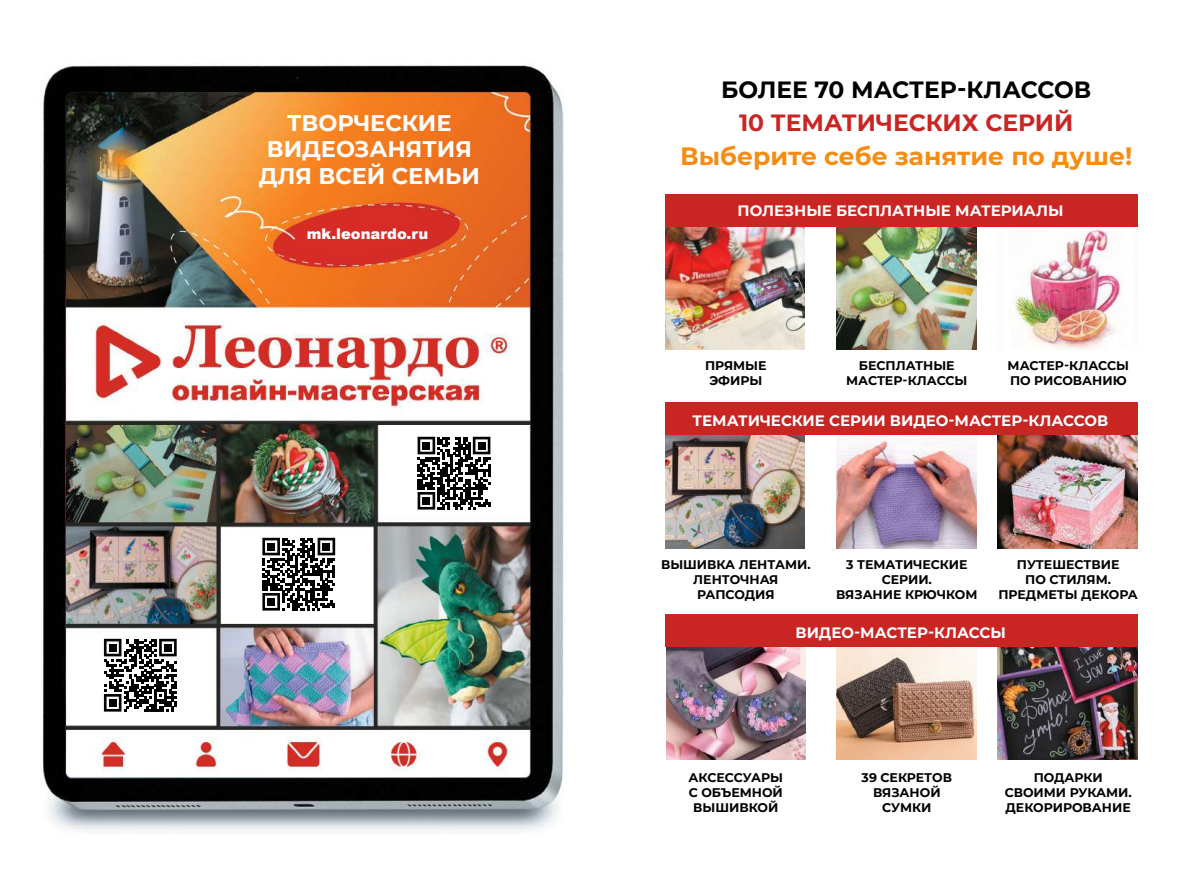
<style>
.page{position:relative;width:1191px;height:872px;background:#fff}
.page>*{position:absolute;margin:0;border:0;box-sizing:border-box;transform-origin:0 0}
.t1{font:700 25.05px "Montserrat";color:#f78c13}
.t2{font:700 23.4px "Montserrat";letter-spacing:-.005em;color:#000}
.t3{font:700 23.4px "Montserrat";color:#c92523}
.t4{font:700 22.65px/26.4px "Montserrat";color:#fff;text-align:center}
.t5{font:700 15px "Montserrat";color:#fff}
.t6{font:900 14.7px "Arial";color:#fff}
.t7{font:700 12.45px/15px "Montserrat";color:#000;text-align:center}
</style>
<div class="page">
<img style="left:665px;top:435px;width:140px;height:114px">
<img style="left:665px;top:227px;width:140px;height:122px">
<img style="left:667px;top:647px;width:138px;height:112px">
<img style="left:997px;top:435px;width:140px;height:114px">
<img style="left:1009px;top:228px;width:116px;height:121px">
<img style="left:997px;top:647px;width:140px;height:112px">
<img style="left:836px;top:437px;width:140px;height:112px">
<img style="left:836px;top:227px;width:140px;height:122px">
<img style="left:836px;top:647px;width:140px;height:112px">
<div style="left:665px;top:614px;width:472px;height:33px;background:#c92523"></div>
<div style="left:665px;top:402px;width:472px;height:33px;background:#c92523"></div>
<div style="left:665px;top:194px;width:472px;height:33px;background:#c92523"></div>
<img style="left:42px;top:65px;width:522px;height:766px">
<div style="left:412px;top:432px;width:83px;height:82px;background:#fff"></div>
<svg style="left:417px;top:437px;width:73px;height:72px"></svg>
<div style="left:422px;top:442px;width:8px;height:7px;background:#000"></div>
<div style="left:478px;top:442px;width:7px;height:7px;background:#000"></div>
<div style="left:422px;top:497px;width:8px;height:7px;background:#000"></div>
<div style="left:257px;top:533px;width:83px;height:82px;background:#fff"></div>
<svg style="left:262px;top:538px;width:73px;height:72px"></svg>
<div style="left:267px;top:543px;width:8px;height:7px;background:#000"></div>
<div style="left:323px;top:543px;width:7px;height:7px;background:#000"></div>
<div style="left:267px;top:598px;width:8px;height:7px;background:#000"></div>
<div style="left:99px;top:634px;width:83px;height:82px;background:#fff"></div>
<svg style="left:104px;top:639px;width:73px;height:72px"></svg>
<div style="left:109px;top:644px;width:7px;height:7px;background:#000"></div>
<div style="left:164px;top:644px;width:8px;height:7px;background:#000"></div>
<div style="left:109px;top:699px;width:7px;height:7px;background:#000"></div>
<h3 class="t4" style="left:259px;top:108px;width:223px">ТВОРЧЕСКИЕ<br>ВИДЕОЗАНЯТИЯ<br>ДЛЯ ВСЕЙ СЕМЬИ</h3>
<p class="t6" style="left:307px;top:223px;width:123px">mk.leonardo.ru</p>
<h2 class="t2" style="left:721px;top:73px;width:372px">БОЛЕЕ 70 МАСТЕР-КЛАССОВ</h2>
<h2 class="t3" style="left:739px;top:106px;width:336px">10 ТЕМАТИЧЕСКИХ СЕРИЙ</h2>
<h1 class="t1" style="left:680px;top:138px;width:454px">Выберите себе занятие по душе!</h1>
<p class="t5" style="left:737px;top:200px;width:327px">ПОЛЕЗНЫЕ БЕСПЛАТНЫЕ МАТЕРИАЛЫ</p>
<p class="t7" style="left:705px;top:358px;width:63px">ПРЯМЫЕ<br>ЭФИРЫ</p>
<p class="t7" style="left:846px;top:358px;width:123px">БЕСПЛАТНЫЕ<br>МАСТЕР-КЛАССЫ</p>
<p class="t7" style="left:1007px;top:358px;width:123px;text-align:left">МАСТЕР-КЛАССЫ<br>ПО РИСОВАНИЮ</p>
<p class="t5" style="left:692px;top:410px;width:417px">ТЕМАТИЧЕСКИЕ СЕРИИ ВИДЕО-МАСТЕР-КЛАССОВ</p>
<p class="t7" style="left:661px;top:557px;width:151px">ВЫШИВКА ЛЕНТАМИ.<br>ЛЕНТОЧНАЯ<br>РАПСОДИЯ</p>
<p class="t7" style="left:836px;top:557px;width:143px">3 ТЕМАТИЧЕСКИЕ<br>СЕРИИ.<br>ВЯЗАНИЕ КРЮЧКОМ</p>
<p class="t7" style="left:998px;top:557px;width:141px">ПУТЕШЕСТВИЕ<br>ПО СТИЛЯМ.<br>ПРЕДМЕТЫ ДЕКОРА</p>
<p class="t5" style="left:795px;top:621px;width:212px">ВИДЕО-МАСТЕР-КЛАССЫ</p>
<p class="t7" style="left:688px;top:769px;width:96px">АКСЕССУАРЫ<br>С ОБЪЕМНОЙ<br>ВЫШИВКОЙ</p>
<p class="t7" style="left:861px;top:769px;width:92px">39 СЕКРЕТОВ<br>ВЯЗАНОЙ<br>СУМКИ</p>
<p class="t7" style="left:1004px;top:769px;width:128px">ПОДАРКИ<br>СВОИМИ РУКАМИ.<br>ДЕКОРИРОВАНИЕ</p>
</div>
